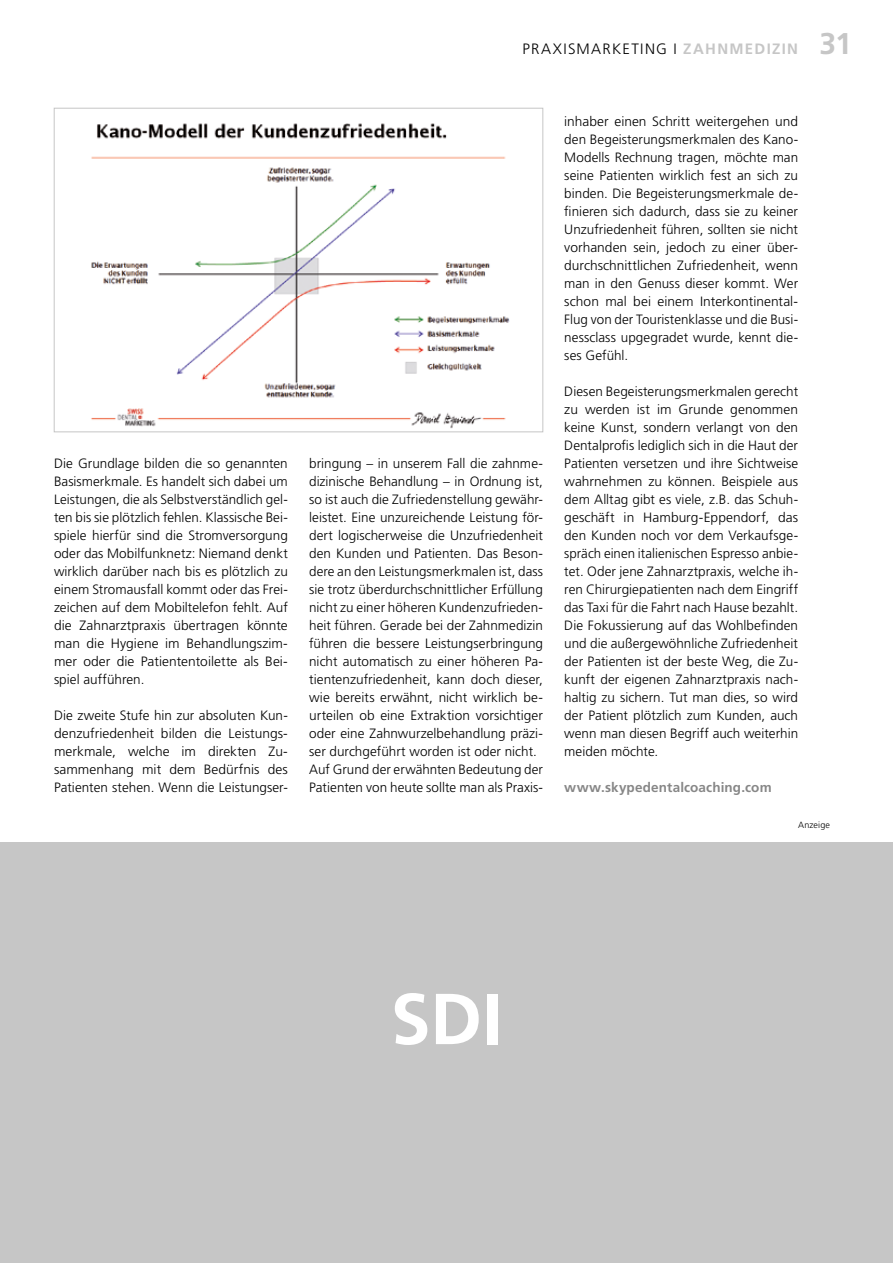
<style>
.page{position:relative;width:893px;height:1263px;background:#fff}
.page>*{position:absolute;margin:0;border:0;box-sizing:border-box;transform-origin:0 0}
.t1{font:700 72px "Frutiger LT Std";color:#fff}
.t2{font:300 15px "Frutiger LT Std";letter-spacing:.085em;color:#000}
.t3{font:300 13.5px/18px "Frutiger LT Std";color:#000;text-align:justify}
.t4{font:700 13.5px "Frutiger LT Std";letter-spacing:.01em;color:#878787}
.t5{font:300 9px "Frutiger LT Std";letter-spacing:.015em;color:#000}
.s1{font-weight:700;color:#c6c6c6}
.s2{font-weight:700;font-size:30px;color:#c6c6c6}
</style>
<div class="page">
<img style="left:91px;top:123px;width:419px;height:306px">
<div style="left:54px;top:108px;width:489px;height:324px;border:1px solid #c6c6c6"></div>
<div style="left:0;top:842px;width:893px;height:421px;background:#c6c6c6"></div>
<p class="t2" style="left:522px;top:40px;width:331px">PRAXISMARKETING I <span class="s1">ZAHNMEDIZIN</span> <span class="s2">31</span></p>
<p class="t3" style="left:54px;top:455px;width:235px">Die Grundlage bilden die so genannten Basismerkmale. Es handelt sich dabei um Leistungen, die als Selbstverständlich gel&shy;ten bis sie plötzlich fehlen. Klassische Bei&shy;spiele hierfür sind die Stromversorgung oder das Mobilfunknetz: Niemand denkt wirklich darüber nach bis es plötzlich zu einem Stromausfall kommt oder das Frei&shy;zeichen auf dem Mobiltelefon fehlt. Auf die Zahnarztpraxis übertragen könnte man die Hygiene im Behandlungszim&shy;mer oder die Patiententoilette als Bei&shy;spiel aufführen.</p>
<p class="t3" style="left:54px;top:707px;width:235px">Die zweite Stufe hin zur absoluten Kun&shy;denzufriedenheit bilden die Leistungs&shy;merkmale, welche im direkten Zu&shy;sammenhang mit dem Bedürfnis des Patienten stehen. Wenn die Leistungser-</p>
<p class="t3" style="left:309px;top:455px;width:235px;text-align:left">bringung – in unserem Fall die zahnme&shy;dizinische Behandlung – in Ordnung ist, so ist auch die Zufriedenstellung gewähr&shy;leistet. Eine unzureichende Leistung för&shy;dert logischerweise die Unzufriedenheit den Kunden und Patienten. Das Beson&shy;dere an den Leistungsmerkmalen ist, dass sie trotz überdurchschnittlicher Erfüllung nicht zu einer höheren Kundenzufrieden&shy;heit führen. Gerade bei der Zahnmedizin führen die bessere Leistungserbringung nicht automatisch zu einer höheren Pa&shy;tientenzufriedenheit, kann doch dieser, wie bereits erwähnt, nicht wirklich be&shy;urteilen ob eine Extraktion vorsichtiger oder eine Zahnwurzelbehandlung präzi&shy;ser durchgeführt worden ist oder nicht.<br>Auf Grund der erwähnten Bedeutung der Patienten von heute sollte man als Praxis-</p>
<p class="t3" style="left:564px;top:113px;width:235px">inhaber einen Schritt weitergehen und den Begeisterungsmerkmalen des Kano-Modells Rechnung tragen, möchte man seine Patienten wirklich fest an sich zu binden. Die Begeisterungsmerkmale de&shy;finieren sich dadurch, dass sie zu keiner Unzufriedenheit führen, sollten sie nicht vorhanden sein, jedoch zu einer über&shy;durchschnittlichen Zufriedenheit, wenn man in den Genuss dieser kommt. Wer schon mal bei einem Interkontinental-Flug von der Touristenklasse und die Busi&shy;nessclass upgegradet wurde, kennt die&shy;ses Gefühl.</p>
<p class="t3" style="left:564px;top:383px;width:235px">Diesen Begeisterungsmerkmalen gerecht zu werden ist im Grunde genommen keine Kunst, sondern verlangt von den Dentalprofis lediglich sich in die Haut der Patienten versetzen und ihre Sichtweise wahrnehmen zu können. Beispiele aus dem Alltag gibt es viele, z.B. das Schuh&shy;geschäft in Hamburg-Eppendorf, das den Kunden noch vor dem Verkaufsge&shy;spräch einen italienischen Espresso anbie&shy;tet. Oder jene Zahnarztpraxis, welche ih&shy;ren Chirurgiepatienten nach dem Eingriff das Taxi für die Fahrt nach Hause bezahlt.<br>Die Fokussierung auf das Wohlbefinden und die außergewöhnliche Zufriedenheit der Patienten ist der beste Weg, die Zu&shy;kunft der eigenen Zahnarztpraxis nach&shy;haltig zu sichern. Tut man dies, so wird der Patient plötzlich zum Kunden, auch wenn man diesen Begriff auch weiterhin meiden möchte.</p>
<p class="t4" style="left:564px;top:779px;width:209px">www.skypedentalcoaching.com</p>
<p class="t5" style="left:798px;top:819px;width:33px">Anzeige</p>
<h1 class="t1" style="left:391px;top:977px;width:113px">SDI</h1>
</div>
